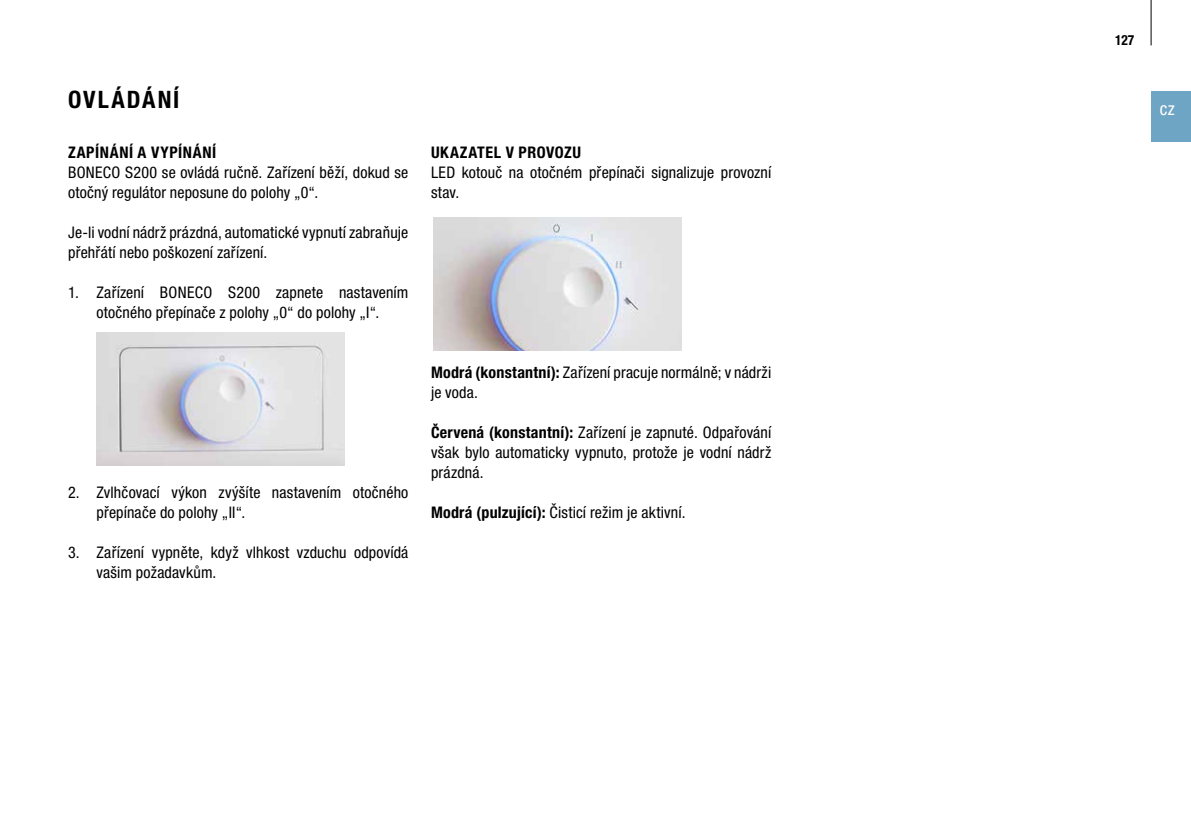
<style>
.page{position:relative;width:1191px;height:840px;background:#fff}
.page>*{position:absolute;margin:0;border:0;box-sizing:border-box;transform-origin:0 0}
.t1{font:700 condensed 24px "Helvetica Neue LTW1 G";letter-spacing:.085em;color:#000}
.t2{font:condensed 18px "Helvetica Neue LTW1 G";color:#fff}
.t3{font:condensed 16px/20px "Helvetica Neue LTW1 G";letter-spacing:.01em;color:#000}
.t4{font:700 condensed 16px "Helvetica Neue LTW1 G";letter-spacing:.035em;color:#000}
.t5{font:700 condensed 14px "Helvetica Neue LTW1 G";color:#000;scale:.96 1}
.s1{font-weight:700}
</style>
<div class="page">
<div style="left:1151px;top:91px;width:40px;height:51px;background:#6ea5c4"></div>
<hr style="left:1150px;top:0;width:1px;height:45px;background:#000">
<img style="left:96px;top:332px;width:248px;height:133px">
<img style="left:434px;top:217px;width:247px;height:133px">
<h1 class="t1" style="left:68px;top:85px;width:113px">OVLÁDÁNÍ</h1>
<p class="t4" style="left:68px;top:142px;width:150px">ZAPÍNÁNÍ A VYPÍNÁNÍ</p>
<p class="t3" style="left:68px;top:162px;width:342px">BONECO S200 se ovládá ručně. Zařízení běží, dokud se otočný regulátor neposune do polohy „0“.</p>
<p class="t3" style="left:68px;top:222px;width:342px">Je-li vodní nádrž prázdná, automatické vypnutí zabraňuje přehřátí nebo poškození zařízení.</p>
<p class="t3" style="left:68px;top:282px;width:342px;text-align:center">1. Zařízení BONECO S200 zapnete nastavením otočného přepínače z polohy „0“ do polohy „I“.</p>
<p class="t3" style="left:96px;top:482px;width:313px;text-indent:-28px">2. Zvlhčovací výkon zvýšíte nastavením otočného přepínače do polohy „II“.</p>
<p class="t3" style="left:96px;top:542px;width:313px;text-indent:-28px">3. Zařízení vypněte, když vlhkost vzduchu odpovídá vašim požadavkům.</p>
<p class="t4" style="left:431px;top:142px;width:152px">UKAZATEL V PROVOZU</p>
<p class="t3" style="left:431px;top:162px;width:342px">LED kotouč na otočném přepínači signalizuje provozní stav.</p>
<p class="t3" style="left:431px;top:362px;width:342px"><span class="s1">Modrá (konstantní):</span> Zařízení pracuje normálně; v nádrži je voda.</p>
<p class="t3" style="left:431px;top:422px;width:342px;text-align:justify"><span class="s1">Červená (konstantní):</span> Zařízení je zapnuté. Odpařování však bylo automaticky vypnuto, protože je vodní nádrž prázdná.</p>
<p class="t3" style="left:431px;top:502px;width:256px"><span class="s1">Modrá (pulzující):</span> Čisticí režim je aktivní.</p>
<p class="t5" style="left:1115px;top:32px;width:21px">127</p>
<p class="t2" style="left:1159px;top:98px;width:16px">cz</p>
</div>
